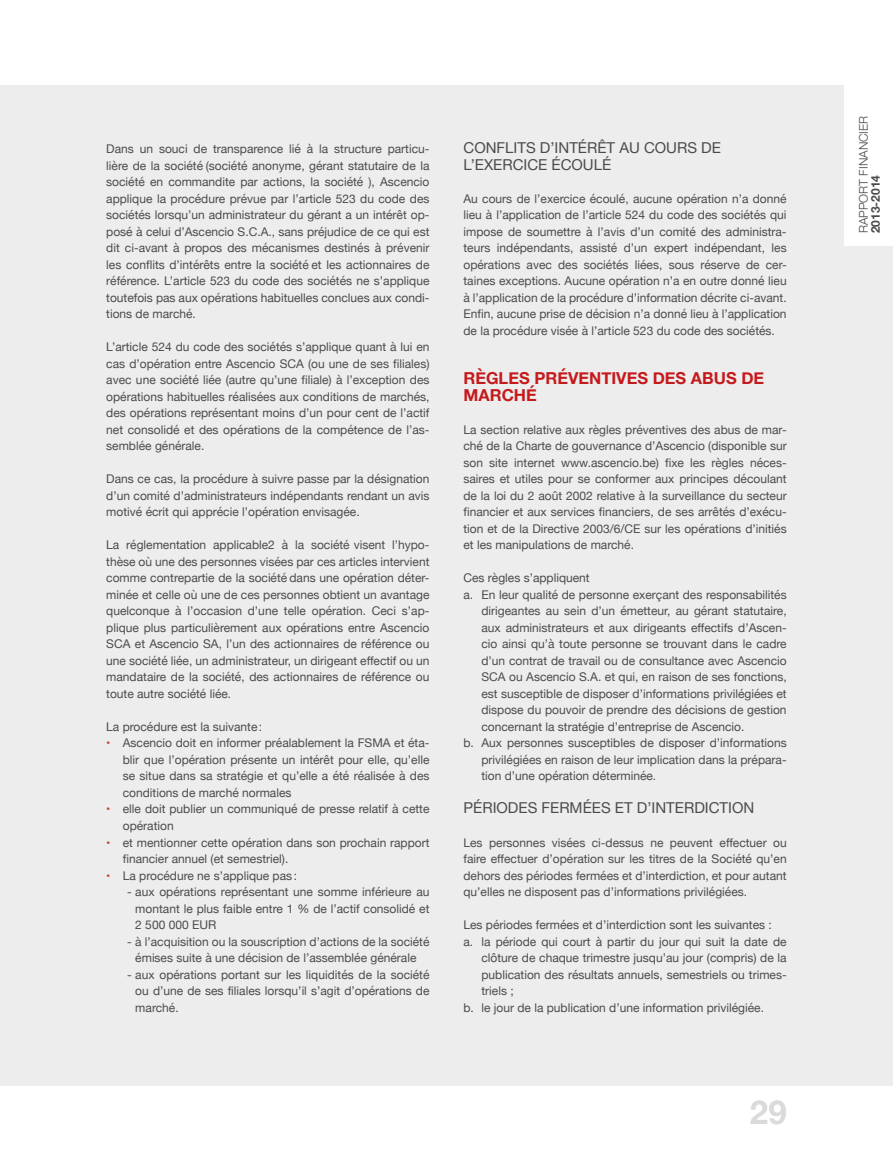
<style>
.page{position:relative;width:893px;height:1170px;background:#fff}
.page>*{position:absolute;margin:0;border:0;box-sizing:border-box;transform-origin:0 0}
.t1{font:700 33px "Helvetica Neue";color:#dadada}
.t2{font:700 16.5px/16.5px "Helvetica Neue";color:#c51a1c}
.t3{font:15px/16.5px "Helvetica Neue";color:#4b4b4a}
.t4{font:12px/16.5px "Helvetica Neue";color:#4b4b4a;text-align:justify}
.t5{font:300 12px "Helvetica Neue";color:#4b4b4a}
.t6{font:700 12px "Helvetica Neue";color:#4b4b4a}
.s1{color:#ce4331}
</style>
<div class="page">
<div style="left:0;top:85px;width:893px;height:1000px;background:#ededed"></div>
<div style="left:844px;top:85px;width:49px;height:161px;background:#fff"></div>
<p class="t4" style="left:106px;top:141px;width:325px">Dans un souci de transparence lié à la structure particu&shy;lière de la société (société anonyme, gérant statutaire de la société en commandite par actions, la société ), Ascencio applique la procédure prévue par l’article 523 du code des sociétés lorsqu’un administrateur du gérant a un intérêt op&shy;posé à celui d’Ascencio S.C.A., sans préjudice de ce qui est dit ci-avant à propos des mécanismes destinés à prévenir les conflits d’intérêts entre la société et les actionnaires de référence. L’article 523 du code des sociétés ne s’applique toutefois pas aux opérations habituelles conclues aux condi&shy;tions de marché.</p>
<p class="t4" style="left:106px;top:339px;width:325px">L’article 524 du code des sociétés s’applique quant à lui en cas d’opération entre Ascencio SCA (ou une de ses filiales) avec une société liée (autre qu’une filiale) à l’exception des opérations habituelles réalisées aux conditions de marchés, des opérations représentant moins d’un pour cent de l’actif net consolidé et des opérations de la compétence de l’as&shy;semblée générale.</p>
<p class="t4" style="left:106px;top:471px;width:325px">Dans ce cas, la procédure à suivre passe par la désignation d’un comité d’administrateurs indépendants rendant un avis motivé écrit qui apprécie l’opération envisagée.</p>
<p class="t4" style="left:106px;top:537px;width:325px">La réglementation applicable2 à la société visent l’hypo&shy;thèse où une des personnes visées par ces articles intervient comme contrepartie de la société dans une opération déter&shy;minée et celle où une de ces personnes obtient un avantage quelconque à l’occasion d’une telle opération. Ceci s’ap&shy;plique plus particulièrement aux opérations entre Ascencio SCA et Ascencio SA, l’un des actionnaires de référence ou une société liée, un administrateur, un dirigeant effectif ou un mandataire de la société, des actionnaires de référence ou toute autre société liée.</p>
<p class="t4" style="left:106px;top:719px;width:157px">La procédure est la suivante:</p>
<p class="t4" style="left:123px;top:735px;width:308px;text-indent:-16px"><span class="s1">•</span> Ascencio doit en informer préalablement la FSMA et éta&shy;blir que l’opération présente un intérêt pour elle, qu’elle se situe dans sa stratégie et qu’elle a été réalisée à des conditions de marché normales</p>
<p class="t4" style="left:123px;top:801px;width:308px;text-indent:-16px"><span class="s1">•</span> elle doit publier un communiqué de presse relatif à cette opération</p>
<p class="t4" style="left:123px;top:834px;width:308px;text-indent:-16px"><span class="s1">•</span> et mentionner cette opération dans son prochain rapport financier annuel (et semestriel).</p>
<p class="t4" style="left:106px;top:867px;width:192px"><span class="s1">•</span> La procédure ne s’applique pas :</p>
<p class="t4" style="left:135px;top:884px;width:296px;text-indent:-8px">- aux opérations représentant une somme inférieure au montant le plus faible entre 1 % de l’actif consolidé et 2 500 000 EUR</p>
<p class="t4" style="left:127px;top:933px;width:304px;text-align:center">- à l’acquisition ou la souscription d’actions de la société émises suite à une décision de l’assemblée générale</p>
<p class="t4" style="left:135px;top:966px;width:296px;text-indent:-8px">- aux opérations portant sur les liquidités de la société ou d’une de ses filiales lorsqu’il s’agit d’opérations de marché.</p>
<p class="t3" style="left:463px;top:140px;width:259px">CONFLITS D’INTÉRÊT AU COURS DE<br>L’EXERCICE ÉCOULÉ</p>
<p class="t4" style="left:463px;top:191px;width:325px">Au cours de l’exercice écoulé, aucune opération n’a donné lieu à l’application de l’article 524 du code des sociétés qui impose de soumettre à l’avis d’un comité des administra&shy;teurs indépendants, assisté d’un expert indépendant, les opérations avec des sociétés liées, sous réserve de cer&shy;taines exceptions. Aucune opération n’a en outre donné lieu à l’application de la procédure d’information décrite ci-avant.<br>Enfin, aucune prise de décision n’a donné lieu à l’application de la procédure visée à l’article 523 du code des sociétés.</p>
<h2 class="t2" style="left:463px;top:370px;width:302px">RÈGLES PRÉVENTIVES DES ABUS DE<br>MARCHÉ</h2>
<p class="t4" style="left:463px;top:422px;width:325px">La section relative aux règles préventives des abus de mar&shy;ché de la Charte de gouvernance d’Ascencio (disponible sur son site internet www.ascencio.be) fixe les règles néces&shy;saires et utiles pour se conformer aux principes découlant de la loi du 2 août 2002 relative à la surveillance du secteur financier et aux services financiers, de ses arrêtés d’exécu&shy;tion et de la Directive 2003/6/CE sur les opérations d’initiés et les manipulations de marché.</p>
<p class="t4" style="left:463px;top:570px;width:128px">Ces règles s’appliquent</p>
<p class="t4" style="left:463px;top:587px;width:325px">a. En leur qualité de personne exerçant des responsabilités</p>
<p class="t4" style="left:481px;top:603px;width:307px">dirigeantes au sein d’un émetteur, au gérant statutaire,</p>
<p class="t4" style="left:481px;top:620px;width:307px">aux administrateurs et aux dirigeants effectifs d’Ascen-</p>
<p class="t4" style="left:481px;top:636px;width:307px">cio ainsi qu’à toute personne se trouvant dans le cadre</p>
<p class="t4" style="left:481px;top:653px;width:307px">d’un contrat de travail ou de consultance avec Ascencio</p>
<p class="t4" style="left:481px;top:669px;width:307px">SCA ou Ascencio S.A. et qui, en raison de ses fonctions,</p>
<p class="t4" style="left:481px;top:686px;width:307px">est susceptible de disposer d’informations privilégiées et</p>
<p class="t4" style="left:481px;top:702px;width:307px">dispose du pouvoir de prendre des décisions de gestion</p>
<p class="t4" style="left:481px;top:719px;width:264px">concernant la stratégie d’entreprise de Ascencio.</p>
<p class="t4" style="left:463px;top:735px;width:325px">b. Aux personnes susceptibles de disposer d’informations</p>
<p class="t4" style="left:481px;top:752px;width:307px">privilégiées en raison de leur implication dans la prépara-</p>
<p class="t4" style="left:481px;top:768px;width:176px">tion d’une opération déterminée.</p>
<p class="t3" style="left:463px;top:800px;width:292px">PÉRIODES FERMÉES ET D’INTERDICTION</p>
<p class="t4" style="left:463px;top:834px;width:325px">Les personnes visées ci-dessus ne peuvent effectuer ou faire effectuer d’opération sur les titres de la Société qu’en dehors des périodes fermées et d’interdiction, et pour autant qu’elles ne disposent pas d’informations privilégiées.</p>
<p class="t4" style="left:463px;top:917px;width:310px">Les périodes fermées et d’interdiction sont les suivantes :</p>
<p class="t4" style="left:463px;top:933px;width:325px">a. la période qui court à partir du jour qui suit la date de</p>
<p class="t4" style="left:481px;top:950px;width:307px">clôture de chaque trimestre jusqu’au jour (compris) de la</p>
<p class="t4" style="left:481px;top:966px;width:307px">publication des résultats annuels, semestriels ou trimes-</p>
<p class="t4" style="left:481px;top:983px;width:34px">triels ;</p>
<p class="t4" style="left:463px;top:999px;width:302px">b. le jour de la publication d’une information privilégiée.</p>
<h1 class="t1" style="left:750px;top:1085px;width:38px">29</h1>
<p class="t5" style="left:854px;top:233px;width:119px;rotate:-90deg">RAPPORT FINANCIER</p>
<p class="t6" style="left:866px;top:233px;width:60px;rotate:-90deg">2013-2014</p>
</div>
